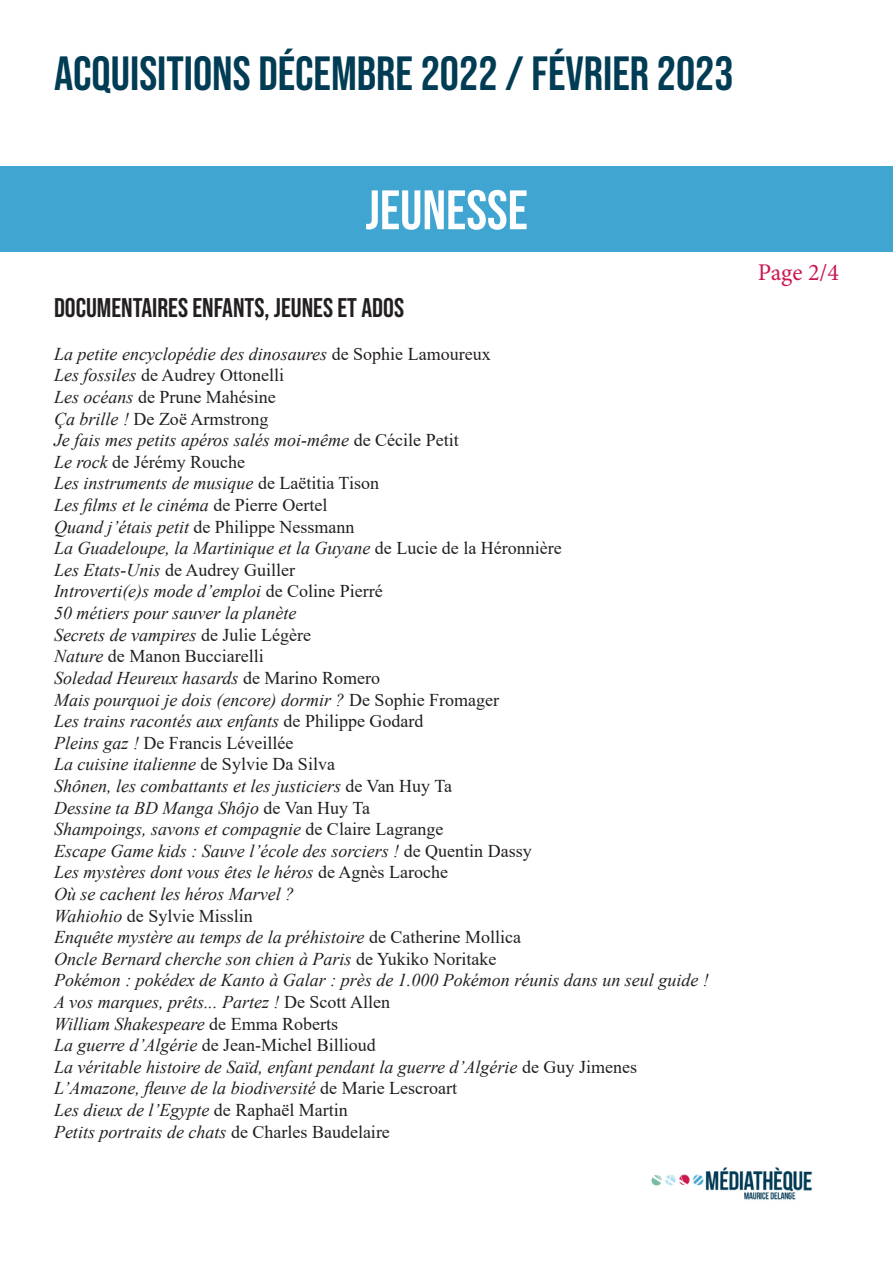
<style>
.page{position:relative;width:893px;height:1263px;background:#fff}
.page>*{position:absolute;margin:0;border:0;box-sizing:border-box;transform-origin:0 0}
.t1{font:55.5px "Bebas Neue";color:#fff}
.t2{font:48px "Bebas Neue";color:#003c54}
.t3{font:27px "Bebas Neue";color:#231f20}
.t4{font:24px "Minion Pro";color:#ca1950}
.t5{font:italic 18px "Times New Roman";color:#231f20}
.t6{font:18px "Times New Roman";color:#231f20}
.s1{font-style:normal}
.s2{font-style:italic}
</style>
<div class="page">
<div style="left:0;top:166px;width:893px;height:85px;background:#40a5d1"></div>
<img style="left:651px;top:1167px;width:161px;height:33px">
<h2 class="t2" style="left:54px;top:46px;width:681px">ACQUISITIONS DÉCEMBRE 2022 / FÉVRIER 2023</h2>
<h1 class="t1" style="left:365px;top:179px;width:164px">JEUNESSE</h1>
<p class="t3" style="left:54px;top:292px;width:352px">DOCUMENTAIRES ENFANTS, JEUNES ET ADOS</p>
<p class="t5" style="left:54px;top:341px;width:438px">La petite encyclopédie des dinosaures <span class="s1">de Sophie Lamoureux</span></p>
<p class="t6" style="left:54px;top:363px;width:232px"><span class="s2">Les fossiles</span> de Audrey Ottonelli</p>
<p class="t6" style="left:54px;top:384px;width:223px"><span class="s2">Les océans</span> de Prune Mahésine</p>
<p class="t6" style="left:54px;top:406px;width:216px"><span class="s2">Ça brille !</span> De Zoë Armstrong</p>
<p class="t5" style="left:54px;top:428px;width:406px">Je fais mes petits apéros salés moi-même <span class="s1">de Cécile Petit</span></p>
<p class="t6" style="left:54px;top:449px;width:193px"><span class="s2">Le rock</span> de Jérémy Rouche</p>
<p class="t5" style="left:54px;top:471px;width:326px">Les instruments de musique <span class="s1">de Laëtitia Tison</span></p>
<p class="t5" style="left:54px;top:493px;width:275px">Les films et le cinéma <span class="s1">de Pierre Oertel</span></p>
<p class="t6" style="left:54px;top:514px;width:302px"><span class="s2">Quand j’étais petit</span> de Philippe Nessmann</p>
<p class="t5" style="left:54px;top:536px;width:509px">La Guadeloupe, la Martinique et la Guyane <span class="s1">de Lucie de la Héronnière</span></p>
<p class="t6" style="left:54px;top:557px;width:242px"><span class="s2">Les Etats-Unis</span> de Audrey Guiller</p>
<p class="t5" style="left:54px;top:579px;width:330px">Introverti(e)s mode d’emploi <span class="s1">de Coline Pierré</span></p>
<p class="t5" style="left:54px;top:601px;width:244px">50 métiers pour sauver la planète</p>
<p class="t5" style="left:54px;top:622px;width:259px">Secrets de vampires <span class="s1">de Julie Légère</span></p>
<p class="t6" style="left:54px;top:643px;width:211px"><span class="s2">Nature</span> de Manon Bucciarelli</p>
<p class="t5" style="left:54px;top:665px;width:328px">Soledad Heureux hasards <span class="s1">de Marino Romero</span></p>
<p class="t5" style="left:54px;top:687px;width:447px">Mais pourquoi je dois (encore) dormir ? <span class="s1">De Sophie Fromager</span></p>
<p class="t5" style="left:54px;top:709px;width:371px">Les trains racontés aux enfants <span class="s1">de Philippe Godard</span></p>
<p class="t6" style="left:54px;top:730px;width:241px"><span class="s2">Pleins gaz !</span> De Francis Léveillée</p>
<p class="t5" style="left:54px;top:752px;width:282px">La cuisine italienne <span class="s1">de Sylvie Da Silva</span></p>
<p class="t5" style="left:54px;top:773px;width:400px">Shônen, les combattants et les justiciers <span class="s1">de Van Huy Ta</span></p>
<p class="t5" style="left:54px;top:795px;width:318px">Dessine ta BD Manga Shôjo <span class="s1">de Van Huy Ta</span></p>
<p class="t5" style="left:54px;top:817px;width:391px">Shampoings, savons et compagnie <span class="s1">de Claire Lagrange</span></p>
<p class="t5" style="left:54px;top:838px;width:479px">Escape Game kids : Sauve l’école des sorciers ! <span class="s1">de Quentin Dassy</span></p>
<p class="t5" style="left:54px;top:860px;width:396px">Les mystères dont vous êtes le héros <span class="s1">de Agnès Laroche</span></p>
<p class="t5" style="left:54px;top:881px;width:242px">Où se cachent les héros Marvel ?</p>
<p class="t6" style="left:54px;top:903px;width:200px"><span class="s2">Wahiohio</span> de Sylvie Misslin</p>
<p class="t5" style="left:54px;top:925px;width:469px">Enquête mystère au temps de la préhistoire <span class="s1">de Catherine Mollica</span></p>
<p class="t5" style="left:54px;top:946px;width:444px">Oncle Bernard cherche son chien à Paris <span class="s1">de Yukiko Noritake</span></p>
<p class="t5" style="left:54px;top:968px;width:656px">Pokémon : pokédex de Kanto à Galar : près de 1.000 Pokémon réunis dans un seul guide !</p>
<p class="t5" style="left:54px;top:989px;width:337px">A vos marques, prêts... Partez ! <span class="s1">De Scott Allen</span></p>
<p class="t5" style="left:54px;top:1011px;width:286px">William Shakespeare <span class="s1">de Emma Roberts</span></p>
<p class="t6" style="left:54px;top:1032px;width:323px"><span class="s2">La guerre d’Algérie</span> de Jean-Michel Billioud</p>
<p class="t5" style="left:54px;top:1054px;width:585px">La véritable histoire de Saïd, enfant pendant la guerre d’Algérie <span class="s1">de Guy Jimenes</span></p>
<p class="t5" style="left:54px;top:1076px;width:405px">L’Amazone, fleuve de la biodiversité <span class="s1">de Marie Lescroart</span></p>
<p class="t5" style="left:54px;top:1097px;width:295px">Les dieux de l’Egypte <span class="s1">de Raphaël Martin</span></p>
<p class="t5" style="left:54px;top:1119px;width:337px">Petits portraits de chats <span class="s1">de Charles Baudelaire</span></p>
<p class="t4" style="left:758px;top:256px;width:83px">Page 2/4</p>
</div>
